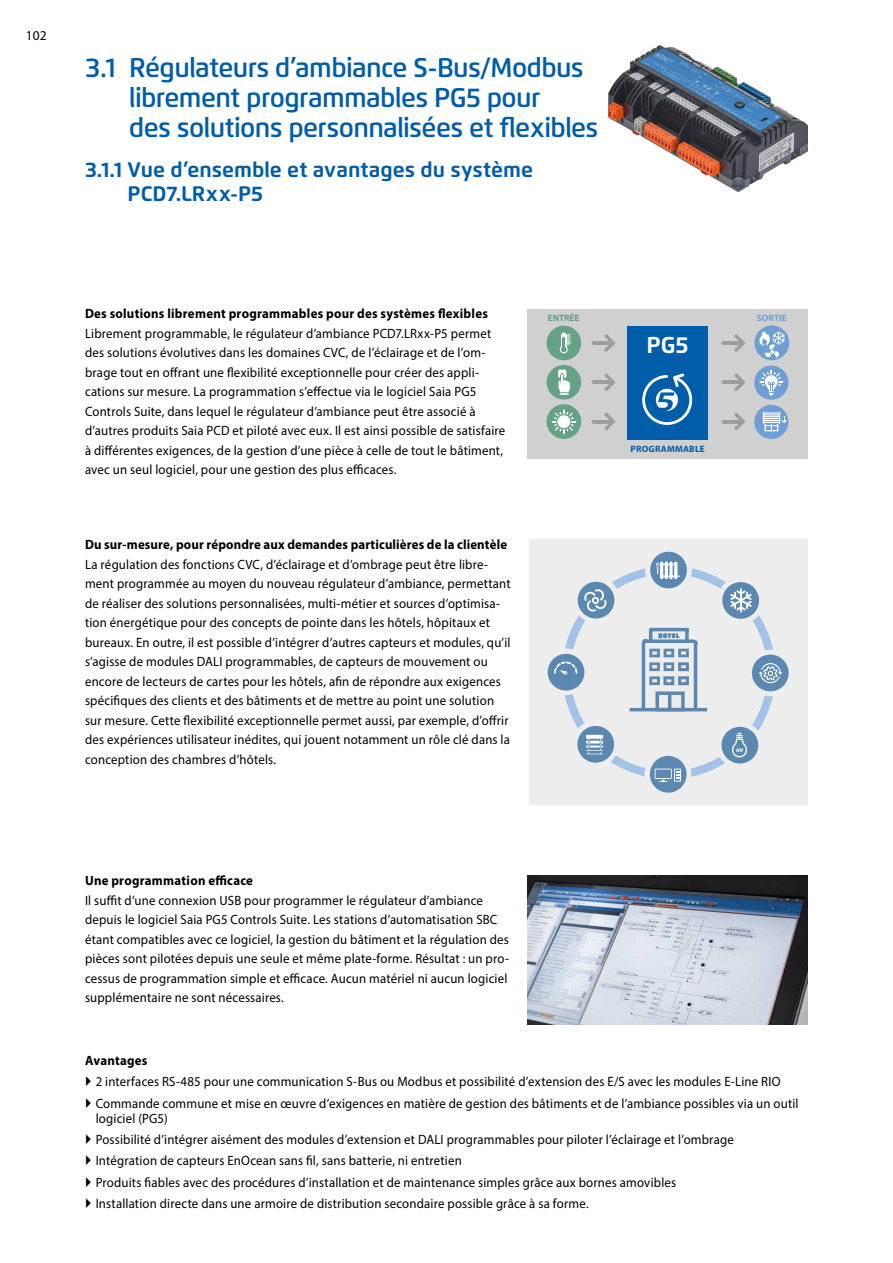
<style>
.page{position:relative;width:893px;height:1263px;background:#fff}
.page>*{position:absolute;margin:0;border:0;box-sizing:border-box;transform-origin:0 0}
.Headline_Flexo_x_x{font:600 27px/30px "Flexo";letter-spacing:-.025em;color:#005da9}
.t1{font:700 22.95px "Flexo";color:#fff}
.Headline_Flexo_x_x_x{font:700 21px/24px "Flexo";color:#005da9}
.Grundtext__regular_9{font:13.5px/19.5px "Myriad Pro";letter-spacing:.015em;color:#000;scale:.95 1}
.Grundtext__bold__9_1{font:700 13.5px "Myriad Pro";letter-spacing:.02em;color:#000;scale:.95 1}
.Grundtext__regular_9-2{font:13.5px "Myriad Pro";letter-spacing:.015em;color:#000}
.t2{font:700 9.3px "Myriad Pro";letter-spacing:.02em;color:#005da9}
.t3{font:700 9.3px "Myriad Pro";color:#65a185}
.t4{font:700 9.3px "Myriad Pro";color:#6f9ed4}
</style>
<div class="page">
<img style="left:608px;top:45px;width:200px;height:146px">
<img style="left:528px;top:875px;width:280px;height:149px">
<div style="left:529px;top:539px;width:279px;height:265px;background:#ededed"></div>
<div style="left:650px;top:552px;width:37px;height:36px;background:#5a88b1;border-radius:50%"></div>
<div style="left:650px;top:756px;width:37px;height:37px;background:#5a88b1;border-radius:50%"></div>
<hr style="left:630px;top:708px;width:77px;height:3px;background:#5a88b1">
<svg style="left:640px;top:627px;width:59px;height:85px"></svg>
<div style="left:752px;top:655px;width:37px;height:36px;background:#5a88b1;border-radius:50%"></div>
<div style="left:674px;top:769px;width:7px;height:12px;border:1px solid #fff"></div>
<svg style="left:655px;top:769px;width:24px;height:13px"></svg>
<div style="left:548px;top:654px;width:36px;height:36px;background:#5a88b1;border-radius:50%"></div>
<svg style="left:554px;top:661px;width:24px;height:14px"></svg>
<svg style="left:758px;top:663px;width:25px;height:21px"></svg>
<svg style="left:572px;top:718px;width:49px;height:50px"></svg>
<svg style="left:714px;top:719px;width:51px;height:50px"></svg>
<svg style="left:573px;top:577px;width:49px;height:48px"></svg>
<svg style="left:656px;top:562px;width:24px;height:17px"></svg>
<svg style="left:715px;top:576px;width:50px;height:50px"></svg>
<div style="left:528px;top:309px;width:280px;height:149px;background:#d0d0d0"></div>
<div style="left:754px;top:405px;width:34px;height:34px;background:#6f9ed4;border-radius:50%"></div>
<div style="left:627px;top:326px;width:81px;height:113px;background:#005da9"></div>
<div style="left:754px;top:325px;width:35px;height:35px;background:#6f9ed4;border-radius:50%"></div>
<div style="left:754px;top:366px;width:34px;height:34px;background:#6f9ed4;border-radius:50%"></div>
<div style="left:546px;top:404px;width:35px;height:35px;background:#65a185;border-radius:50%"></div>
<div style="left:547px;top:365px;width:34px;height:34px;background:#65a185;border-radius:50%"></div>
<div style="left:558px;top:370px;width:8px;height:8px;background:#fff"></div>
<svg style="left:558px;top:373px;width:12px;height:22px"></svg>
<svg style="left:759px;top:331px;width:26px;height:27px"></svg>
<div style="left:547px;top:326px;width:34px;height:34px;background:#65a185;border-radius:50%"></div>
<svg style="left:561px;top:332px;width:10px;height:20px"></svg>
<div style="left:642px;top:375px;width:50px;height:50px;border:3px solid #fff;border-radius:50%"></div>
<svg style="left:552px;top:409px;width:24px;height:25px"></svg>
<svg style="left:556px;top:414px;width:15px;height:15px"></svg>
<div style="left:557px;top:415px;width:13px;height:13px;background:#fff;border-radius:50%"></div>
<svg style="left:762px;top:412px;width:25px;height:19px"></svg>
<svg style="left:656px;top:373px;width:28px;height:38px"></svg>
<hr style="left:593px;top:341px;width:19px;height:4px;background:#9d9d9c">
<svg style="left:604px;top:334px;width:12px;height:18px"></svg>
<hr style="left:593px;top:381px;width:19px;height:3px;background:#9d9d9c">
<svg style="left:604px;top:374px;width:12px;height:17px"></svg>
<hr style="left:593px;top:420px;width:19px;height:3px;background:#9d9d9c">
<svg style="left:604px;top:413px;width:12px;height:17px"></svg>
<hr style="left:723px;top:341px;width:19px;height:4px;background:#9d9d9c">
<svg style="left:734px;top:334px;width:11px;height:18px"></svg>
<hr style="left:723px;top:381px;width:19px;height:3px;background:#9d9d9c">
<svg style="left:734px;top:374px;width:11px;height:17px"></svg>
<hr style="left:723px;top:420px;width:19px;height:3px;background:#9d9d9c">
<svg style="left:734px;top:413px;width:11px;height:17px"></svg>
<svg style="left:759px;top:370px;width:24px;height:26px"></svg>
<p class="Grundtext__regular_9-2" style="left:26px;top:27px;width:22px">102</p>
<p class="Headline_Flexo_x_x" style="left:129px;top:52px;width:471px;text-indent:-44px">3.1 Régulateurs d’ambiance S-Bus/Modbus librement programmables PG5 pour<br>des solutions personnalisées et flexibles</p>
<p class="Headline_Flexo_x_x_x" style="left:128px;top:157px;width:407px;text-indent:-42px">3.1.1 Vue d’ensemble et avantages du système<br>PCD7.LRxx-P5</p>
<p class="Grundtext__bold__9_1" style="left:85px;top:305px;width:426px">Des solutions librement programmables pour des systèmes flexibles</p>
<p class="Grundtext__regular_9" style="left:85px;top:323px;width:444px">Librement programmable, le régulateur d’ambiance PCD7.LRxx-P5 permet des solutions évolutives dans les domaines CVC, de l’éclairage et de l’om&shy;brage tout en offrant une flexibilité exceptionnelle pour créer des appli&shy;cations sur mesure. La programmation s’effectue via le logiciel Saia PG5<br>Controls Suite, dans lequel le régulateur d’ambiance peut être associé à d’autres produits Saia PCD et piloté avec eux. Il est ainsi possible de satisfaire à différentes exigences, de la gestion d’une pièce à celle de tout le bâtiment, avec un seul logiciel, pour une gestion des plus efficaces.</p>
<p class="Grundtext__bold__9_1" style="left:85px;top:536px;width:446px">Du sur-mesure, pour répondre aux demandes particulières de la clientèle</p>
<p class="Grundtext__regular_9" style="left:85px;top:554px;width:450px">La régulation des fonctions CVC, d’éclairage et d’ombrage peut être libre&shy;ment programmée au moyen du nouveau régulateur d’ambiance, permettant de réaliser des solutions personnalisées, multi-métier et sources d’optimisa&shy;tion énergétique pour des concepts de pointe dans les hôtels, hôpitaux et bureaux. En outre, il est possible d’intégrer d’autres capteurs et modules, qu’il s’agisse de modules DALI programmables, de capteurs de mouvement ou encore de lecteurs de cartes pour les hôtels, afin de répondre aux exigences spécifiques des clients et des bâtiments et de mettre au point une solution sur mesure. Cette flexibilité exceptionnelle permet aussi, par exemple, d’offrir des expériences utilisateur inédites, qui jouent notamment un rôle clé dans la conception des chambres d’hôtels.</p>
<p class="t3" style="left:548px;top:312px;width:33px">ENTRÉE</p>
<p class="t4" style="left:757px;top:312px;width:31px">SORTIE</p>
<p class="t1" style="left:646px;top:331px;width:44px">PG5</p>
<p class="t2" style="left:631px;top:443px;width:76px">PROGRAMMABLE</p>
<p class="Grundtext__bold__9_1" style="left:85px;top:872px;width:178px">Une programmation efficace</p>
<p class="Grundtext__regular_9" style="left:85px;top:890px;width:448px">Il suffit d’une connexion USB pour programmer le régulateur d’ambiance depuis le logiciel Saia PG5 Controls Suite. Les stations d’automatisation SBC étant compatibles avec ce logiciel, la gestion du bâtiment et la régulation des pièces sont pilotées depuis une seule et même plate-forme. Résultat : un pro&shy;cessus de programmation simple et efficace. Aucun matériel ni aucun logiciel supplémentaire ne sont nécessaires.</p>
<p class="Grundtext__bold__9_1" style="left:85px;top:1051px;width:67px">Avantages</p>
<p class="Grundtext__regular_9" style="left:96px;top:1072px;width:722px">2 interfaces RS-485 pour une communication S-Bus ou Modbus et possibilité d’extension des E/S avec les modules E-Line RIO</p>
<p class="Grundtext__regular_9" style="left:96px;top:1095px;width:741px;line-height:15px">Commande commune et mise en œuvre d’exigences en matière de gestion des bâtiments et de l’ambiance possibles via un outil logiciel (PG5)</p>
<p class="Grundtext__regular_9" style="left:96px;top:1129px;width:673px">Possibilité d’intégrer aisément des modules d’extension et DALI programmables pour piloter l’éclairage et l’ombrage</p>
<p class="Grundtext__regular_9" style="left:96px;top:1151px;width:387px">Intégration de capteurs EnOcean sans fil, sans batterie, ni entretien</p>
<p class="Grundtext__regular_9" style="left:96px;top:1172px;width:613px">Produits fiables avec des procédures d’installation et de maintenance simples grâce aux bornes amovibles</p>
<p class="Grundtext__regular_9" style="left:96px;top:1193px;width:520px">Installation directe dans une armoire de distribution secondaire possible grâce à sa forme.</p>
</div>
